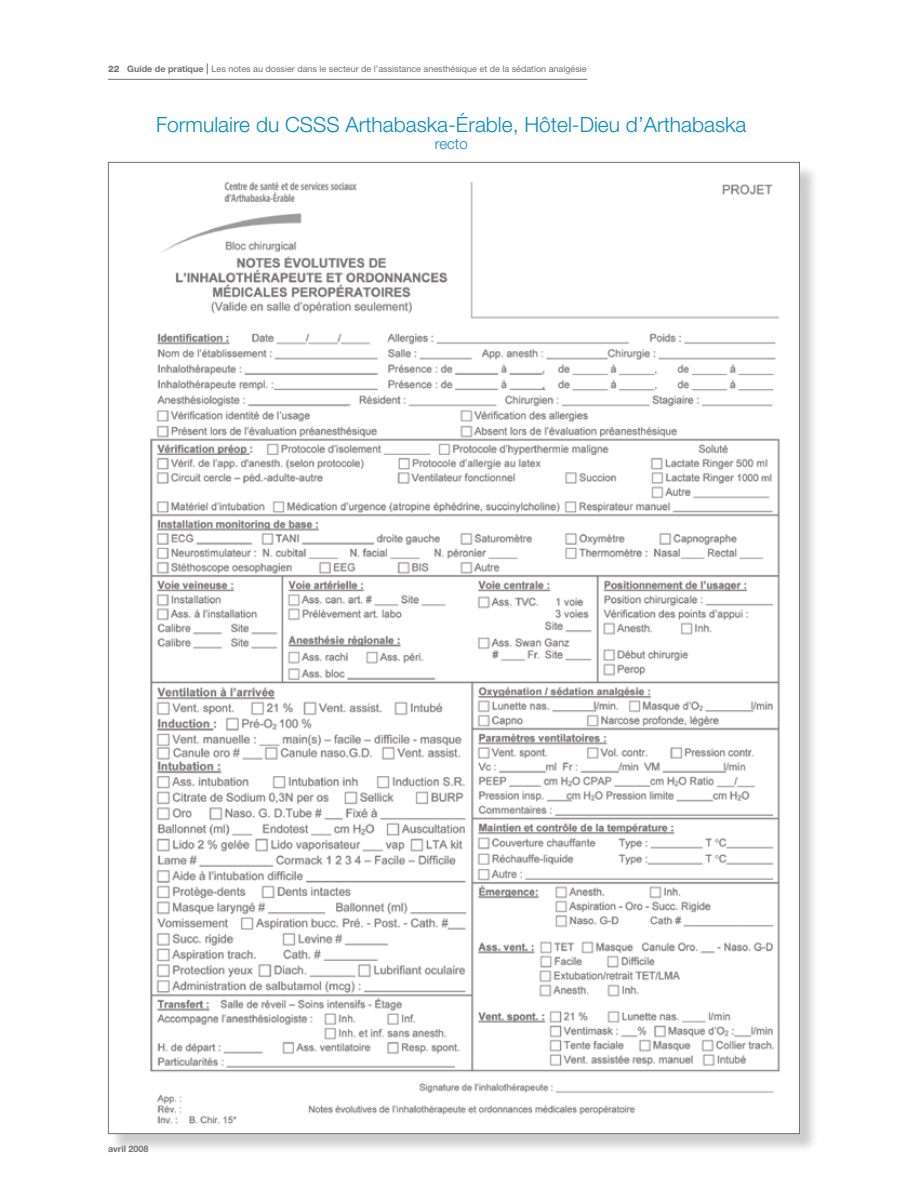
<style>
.page{position:relative;width:918px;height:1188px;background:#fff}
.page>*{position:absolute;margin:0;border:0;box-sizing:border-box;transform-origin:0 0}
.t1{font:300 21px "Helvetica Neue";color:#0089c2}
.t2{font:300 15px "Helvetica Neue";color:#0089c2}
.t3{font:9px "Helvetica Neue";color:#737173}
.t4{font:700 9px "Helvetica Neue";color:#737173}
.s1{font-weight:800}
.s2{font-weight:700}
</style>
<div class="page">
<hr style="left:108px;top:79px;width:479px;height:1px;background:#737173">
<div style="left:110px;top:164px;width:715px;height:995px;background:#737173;opacity:.35"></div>
<img style="left:110px;top:164px;width:688px;height:968px">
<p class="t3" style="left:108px;top:63px;width:480px"><span class="s1">22</span> <span class="s2">Guide de pratique</span> Les notes au dossier dans le secteur de l’assistance anesthésique et de la sédation analgésie</p>
<h1 class="t1" style="left:156px;top:112px;width:592px">Formulaire du CSSS Arthabaska-Érable, Hôtel-Dieu d’Arthabaska</h1>
<h2 class="t2" style="left:435px;top:134px;width:34px">recto</h2>
<p class="t4" style="left:108px;top:1143px;width:42px">avril 2008</p>
</div>
